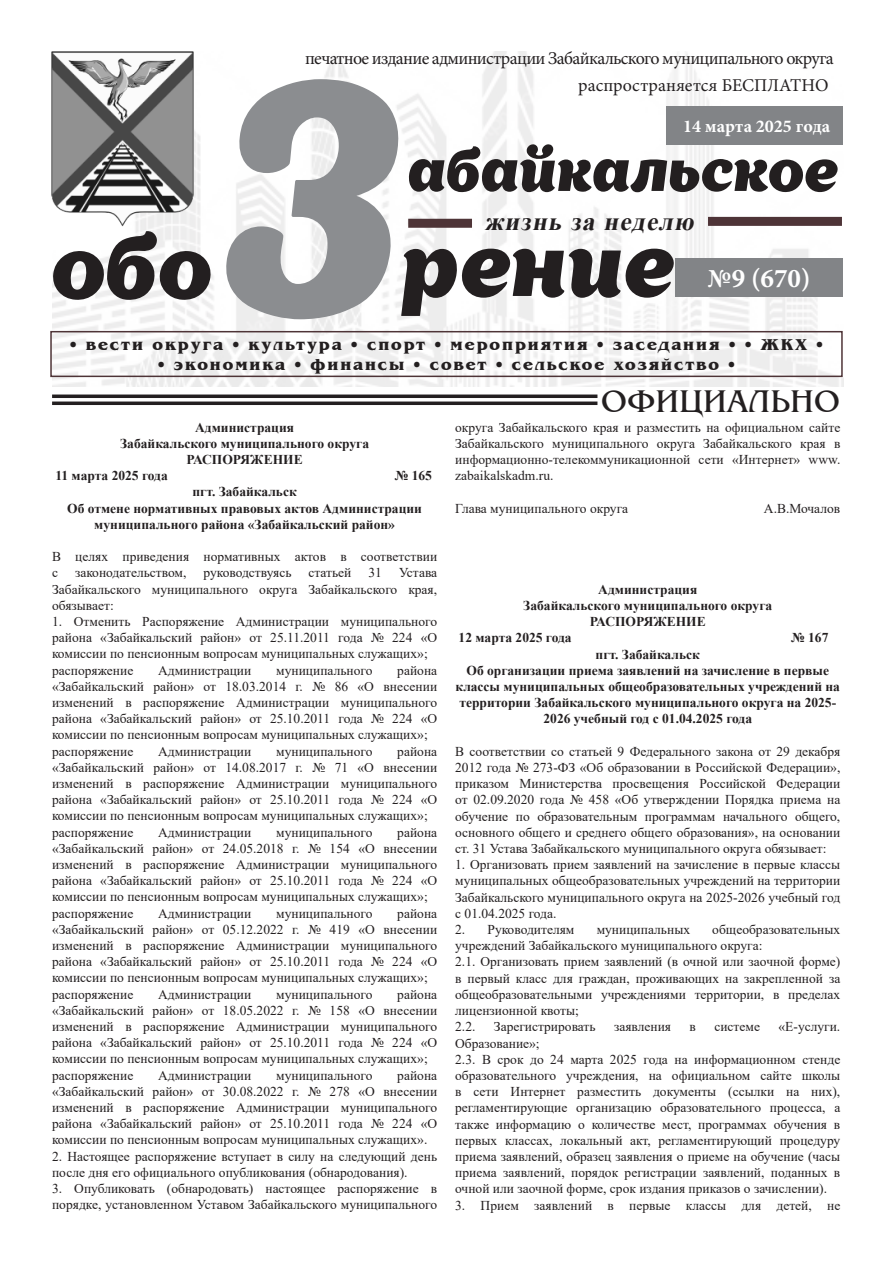
<style>
.page{position:relative;width:893px;height:1263px;background:#fff}
.page>*{position:absolute;margin:0;border:0;box-sizing:border-box;transform-origin:0 0}
.t1{font:315.9px "Appetite New";color:#8b8d90;scale:.85 1}
.t2{font:90px "Appetite New";color:#231f20}
.t3{font:60px "Appetite New";color:#231f20}
.t4{font:33px "Benguiat";color:#231f20}
.t5{font:700 27px "Minion Pro";color:#fff}
.t6{font:italic 700 25.5px "Times New Roman";color:#231f20}
.t7{font:18px "Minion Pro";letter-spacing:-.035em;color:#231f20}
.t8{font:18px "Minion Pro";color:#231f20}
.t9{font:700 18px "Minion Pro";color:#fff}
.t10{font:700 16.5px "Benguiat";letter-spacing:.12em;color:#231f20}
.Название{font:13.5px/16.2px "Times New Roman";color:#231f20;text-align:justify}
.Название-2{font:700 13.5px/16.2px "Times New Roman";color:#231f20;text-align:center}
</style>
<div class="page">
<div style="left:408px;top:219px;width:64px;height:9px;background:#4e3437"></div>
<div style="left:708px;top:217px;width:134px;height:9px;background:#4e3437"></div>
<div style="left:50px;top:331px;width:793px;height:46px;border:2px solid #4e3437"></div>
<img style="left:51px;top:51px;width:142px;height:175px">
<div style="left:666px;top:106px;width:177px;height:39px;background:#828487"></div>
<div style="left:675px;top:258px;width:168px;height:38px;background:#828487"></div>
<svg style="left:52px;top:394px;width:545px;height:4px;background:#3f3c3d"></svg>
<svg style="left:52px;top:401px;width:545px;height:4px;background:#403c3d"></svg>
<h2 class="t2" style="left:50px;top:203px;width:163px">обо</h2>
<h3 class="t7" style="left:305px;top:46px;width:530px">печатное издание администрации Забайкальского муниципального округа</h3>
<h1 class="t1" style="left:219px;top:-20px;width:212px">З</h1>
<h3 class="t8" style="left:578px;top:73px;width:252px">распространяется БЕСПЛАТНО</h3>
<h3 class="t9" style="left:683px;top:114px;width:149px">14 марта 2025 года</h3>
<h3 class="t3" style="left:407px;top:127px;width:432px">абайкальское</h3>
<h3 class="t6" style="left:485px;top:203px;width:217px">жизнь за неделю</h3>
<h2 class="t2" style="left:401px;top:201px;width:275px">рение</h2>
<h3 class="t5" style="left:707px;top:259px;width:105px">№9 (670)</h3>
<p class="t10" style="left:70px;top:335px;width:754px">• вести округа • культура • спорт • мероприятия • заседания • • ЖКХ •</p>
<p class="t10" style="left:158px;top:355px;width:578px">• экономика • финансы • совет • сельское хозяйство •</p>
<p class="Название-2" style="left:195px;top:419px;width:101px">Администрация</p>
<p class="Название-2" style="left:120px;top:435px;width:250px">Забайкальского муниципального округа</p>
<p class="Название-2" style="left:187px;top:451px;width:118px">РАСПОРЯЖЕНИЕ</p>
<p class="Название-2" style="left:55px;top:467px;width:114px">11 марта 2025 года</p>
<p class="Название-2" style="left:395px;top:467px;width:39px">№ 165</p>
<p class="Название-2" style="left:192px;top:483px;width:106px">пгт. Забайкальск</p>
<p class="Название-2" style="left:67px;top:500px;width:356px">Об отмене нормативных правовых актов Администрации муниципального района «Забайкальский район»</p>
<p class="Название" style="left:52px;top:548px;width:387px">В целях приведения нормативных актов в соответствии с</p>
<p class="Название" style="left:75px;top:564px;width:113px">законодательством,</p>
<p class="Название" style="left:203px;top:564px;width:90px">руководствуясь</p>
<p class="Название" style="left:309px;top:564px;width:44px">статьей</p>
<p class="Название" style="left:369px;top:564px;width:15px">31</p>
<p class="Название" style="left:52px;top:564px;width:387px;text-indent:347px">Устава Забайкальского муниципального округа Забайкальского края, обязывает:</p>
<p class="Название" style="left:52px;top:613px;width:387px">1. Отменить Распоряжение Администрации муниципального района «Забайкальский район» от 25.11.2011 года № 224 «О комиссии по пенсионным вопросам муниципальных служащих»;</p>
<p class="Название" style="left:52px;top:661px;width:83px">распоряжение</p>
<p class="Название" style="left:158px;top:661px;width:95px">Администрации</p>
<p class="Название" style="left:276px;top:661px;width:98px">муниципального</p>
<p class="Название" style="left:52px;top:661px;width:387px;text-indent:345px">района «Забайкальский район» от 18.03.2014 г. № 86 «О внесении изменений в распоряжение Администрации муниципального района «Забайкальский район» от 25.10.2011 года № 224 «О комиссии по пенсионным вопросам муниципальных служащих»;</p>
<p class="Название" style="left:52px;top:742px;width:83px">распоряжение</p>
<p class="Название" style="left:158px;top:742px;width:95px">Администрации</p>
<p class="Название" style="left:276px;top:742px;width:98px">муниципального</p>
<p class="Название" style="left:52px;top:742px;width:387px;text-indent:345px">района «Забайкальский район» от 14.08.2017 г. № 71 «О внесении изменений в распоряжение Администрации муниципального района «Забайкальский район» от 25.10.2011 года № 224 «О комиссии по пенсионным вопросам муниципальных служащих»;</p>
<p class="Название" style="left:52px;top:823px;width:83px">распоряжение</p>
<p class="Название" style="left:158px;top:823px;width:95px">Администрации</p>
<p class="Название" style="left:276px;top:823px;width:98px">муниципального</p>
<p class="Название" style="left:52px;top:823px;width:387px;text-indent:345px">района «Забайкальский район» от 24.05.2018 г. № 154 «О внесении изменений в распоряжение Администрации муниципального района «Забайкальский район» от 25.10.2011 года № 224 «О комиссии по пенсионным вопросам муниципальных служащих»;</p>
<p class="Название" style="left:52px;top:904px;width:83px">распоряжение</p>
<p class="Название" style="left:158px;top:904px;width:95px">Администрации</p>
<p class="Название" style="left:276px;top:904px;width:98px">муниципального</p>
<p class="Название" style="left:52px;top:904px;width:387px;text-indent:345px">района «Забайкальский район» от 05.12.2022 г. № 419 «О внесении изменений в распоряжение Администрации муниципального района «Забайкальский район» от 25.10.2011 года № 224 «О комиссии по пенсионным вопросам муниципальных служащих»;</p>
<p class="Название" style="left:52px;top:985px;width:83px">распоряжение</p>
<p class="Название" style="left:158px;top:985px;width:95px">Администрации</p>
<p class="Название" style="left:276px;top:985px;width:98px">муниципального</p>
<p class="Название" style="left:52px;top:985px;width:387px;text-indent:345px">района «Забайкальский район» от 18.05.2022 г. № 158 «О внесении изменений в распоряжение Администрации муниципального района «Забайкальский район» от 25.10.2011 года № 224 «О комиссии по пенсионным вопросам муниципальных служащих»;</p>
<p class="Название" style="left:52px;top:1066px;width:83px">распоряжение</p>
<p class="Название" style="left:158px;top:1066px;width:95px">Администрации</p>
<p class="Название" style="left:276px;top:1066px;width:98px">муниципального</p>
<p class="Название" style="left:52px;top:1066px;width:387px;text-indent:345px">района «Забайкальский район» от 30.08.2022 г. № 278 «О внесении изменений в распоряжение Администрации муниципального района «Забайкальский район» от 25.10.2011 года № 224 «О комиссии по пенсионным вопросам муниципальных служащих».</p>
<p class="Название" style="left:52px;top:1147px;width:387px">2. Настоящее распоряжение вступает в силу на следующий день после дня его официального опубликования (обнародования).</p>
<p class="Название" style="left:52px;top:1180px;width:387px">3. Опубликовать (обнародовать) настоящее распоряжение в порядке, установленном Уставом Забайкальского муниципального</p>
<h3 class="t4" style="left:601px;top:384px;width:241px">ОФИЦИАЛЬНО</h3>
<p class="Название" style="left:455px;top:419px;width:387px">округа Забайкальского края и разместить на официальном сайте Забайкальского муниципального округа Забайкальского края в информационно-телекоммуникационной сети «Интернет» www. zabaikalskadm.ru.</p>
<p class="Название" style="left:455px;top:500px;width:174px">Глава муниципального округа</p>
<p class="Название" style="left:764px;top:500px;width:78px">А.В.Мочалов</p>
<p class="Название-2" style="left:598px;top:581px;width:101px">Администрация</p>
<p class="Название-2" style="left:523px;top:597px;width:250px">Забайкальского муниципального округа</p>
<p class="Название-2" style="left:590px;top:613px;width:118px">РАСПОРЯЖЕНИЕ</p>
<p class="Название-2" style="left:459px;top:629px;width:115px">12 марта 2025 года</p>
<p class="Название-2" style="left:791px;top:629px;width:39px">№ 167</p>
<p class="Название-2" style="left:596px;top:646px;width:106px">пгт. Забайкальск</p>
<p class="Название-2" style="left:456px;top:662px;width:386px">Об организации приема заявлений на зачисление в первые классы муниципальных общеобразовательных учреждений на территории Забайкальского муниципального округа на 2025- 2026 учебный год с 01.04.2025 года</p>
<p class="Название" style="left:455px;top:743px;width:387px">В соответствии со статьей 9 Федерального закона от 29 декабря 2012 года № 273-ФЗ «Об образовании в Российской Федерации», приказом Министерства просвещения Российской Федерации от 02.09.2020 года № 458 «Об утверждении Порядка приема на обучение по образовательным программам начального общего, основного общего и среднего общего образования», на основании ст. 31 Устава Забайкальского муниципального округа обязывает:</p>
<p class="Название" style="left:455px;top:856px;width:387px">1. Организовать прием заявлений на зачисление в первые классы муниципальных общеобразовательных учреждений на территории Забайкальского муниципального округа на 2025-2026 учебный год с 01.04.2025 года.</p>
<p class="Название" style="left:455px;top:921px;width:121px">2. Руководителям</p>
<p class="Название" style="left:597px;top:921px;width:95px">муниципальных</p>
<p class="Название" style="left:455px;top:921px;width:387px;text-indent:257px">общеобразовательных учреждений Забайкальского муниципального округа:</p>
<p class="Название" style="left:455px;top:953px;width:387px">2.1. Организовать прием заявлений (в очной или заочной форме) в первый класс для граждан, проживающих на закрепленной за общеобразовательными учреждениями территории, в пределах лицензионной квоты;</p>
<p class="Название" style="left:455px;top:1018px;width:22px">2.2.</p>
<p class="Название" style="left:494px;top:1018px;width:103px">Зарегистрировать</p>
<p class="Название" style="left:614px;top:1018px;width:59px">заявления</p>
<p class="Название" style="left:690px;top:1018px;width:8px">в</p>
<p class="Название" style="left:714px;top:1018px;width:47px">системе</p>
<p class="Название" style="left:778px;top:1018px;width:63px">«Е-услуги.</p>
<p class="Название" style="left:455px;top:1034px;width:86px">Образование»;</p>
<p class="Название" style="left:455px;top:1051px;width:387px">2.3. В срок до 24 марта 2025 года на информационном стенде образовательного учреждения, на официальном сайте школы в сети Интернет разместить документы (ссылки на них), регламентирующие организацию образовательного процесса, а также информацию о количестве мест, программах обучения в первых классах, локальный акт, регламентирующий процедуру приема заявлений, образец заявления о приеме на обучение (часы приема заявлений, порядок регистрации заявлений, поданных в очной или заочной форме, срок издания приказов о зачислении).</p>
<p class="Название" style="left:455px;top:1196px;width:387px">3. Прием заявлений в первые классы для детей, не</p>
</div>
